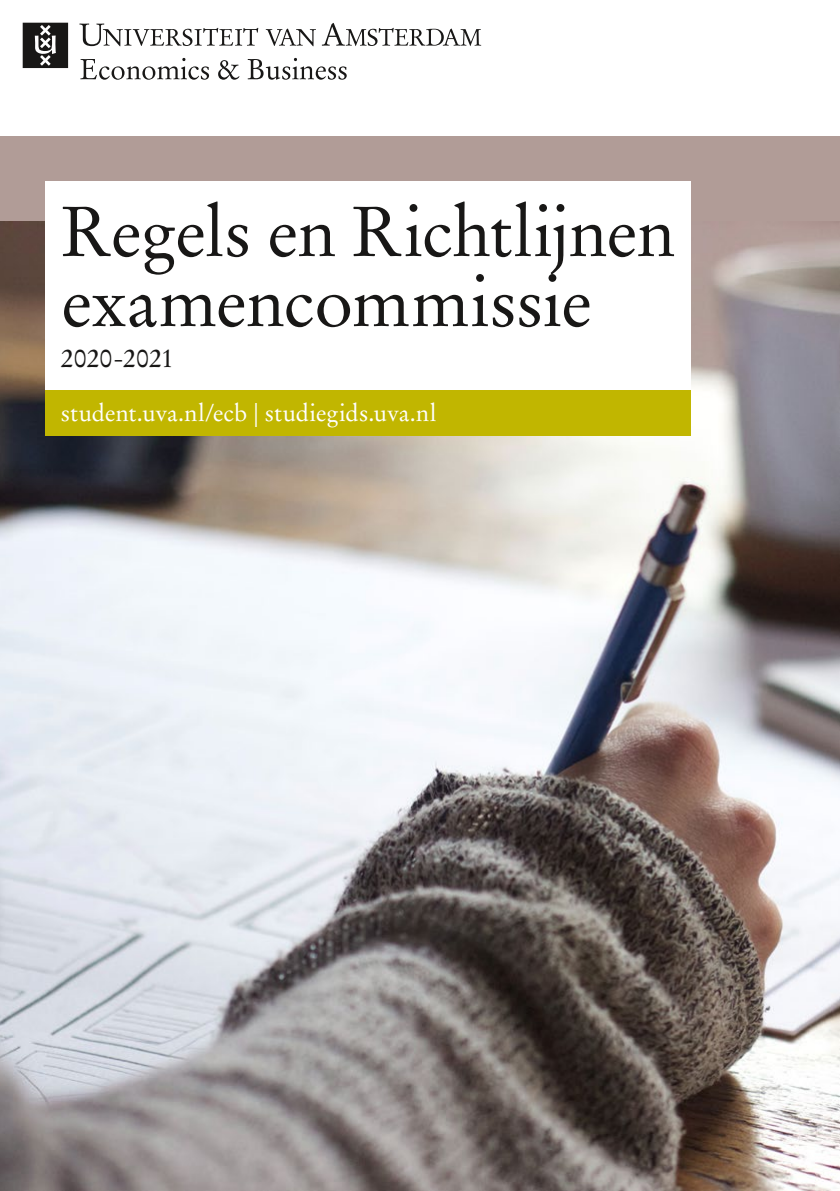
<style>
.page{position:relative;width:840px;height:1191px;background:#fff}
.page>*{position:absolute;margin:0;border:0;box-sizing:border-box;transform-origin:0 0}
.t1{font:70px/70px "Stempel Garamond LT";letter-spacing:-.01em;color:#181716}
.t2{font:26px "Stempel Garamond LT";color:#181716}
.t3{font:24px "Stempel Garamond LT";letter-spacing:-.005em;color:#fff}
</style>
<div class="page">
<div style="left:0;top:136px;width:839px;height:1055px;background:#b19c97"></div>
<img style="left:0;top:221px;width:839px;height:970px">
<div style="left:45px;top:181px;width:645px;height:209px;background:#fff"></div>
<div style="left:45px;top:390px;width:645px;height:45px;background:#c1b600"></div>
<svg style="left:23px;top:23px;width:45px;height:45px;background:#3d3d3c"></svg>
<svg style="left:79px;top:23px;width:402px;height:23px"></svg>
<svg style="left:80px;top:58px;width:129px;height:22px"></svg>
<svg style="left:218px;top:60px;width:21px;height:20px"></svg>
<svg style="left:247px;top:58px;width:99px;height:22px"></svg>
<h1 class="t1" style="left:61px;top:197px;width:615px">Regels en Richtlijnen examencommissie</h1>
<p class="t2" style="left:61px;top:343px;width:115px">2020-2021</p>
<p class="t3" style="left:61px;top:398px;width:377px">student.uva.nl/ecb | studiegids.uva.nl</p>
</div>
